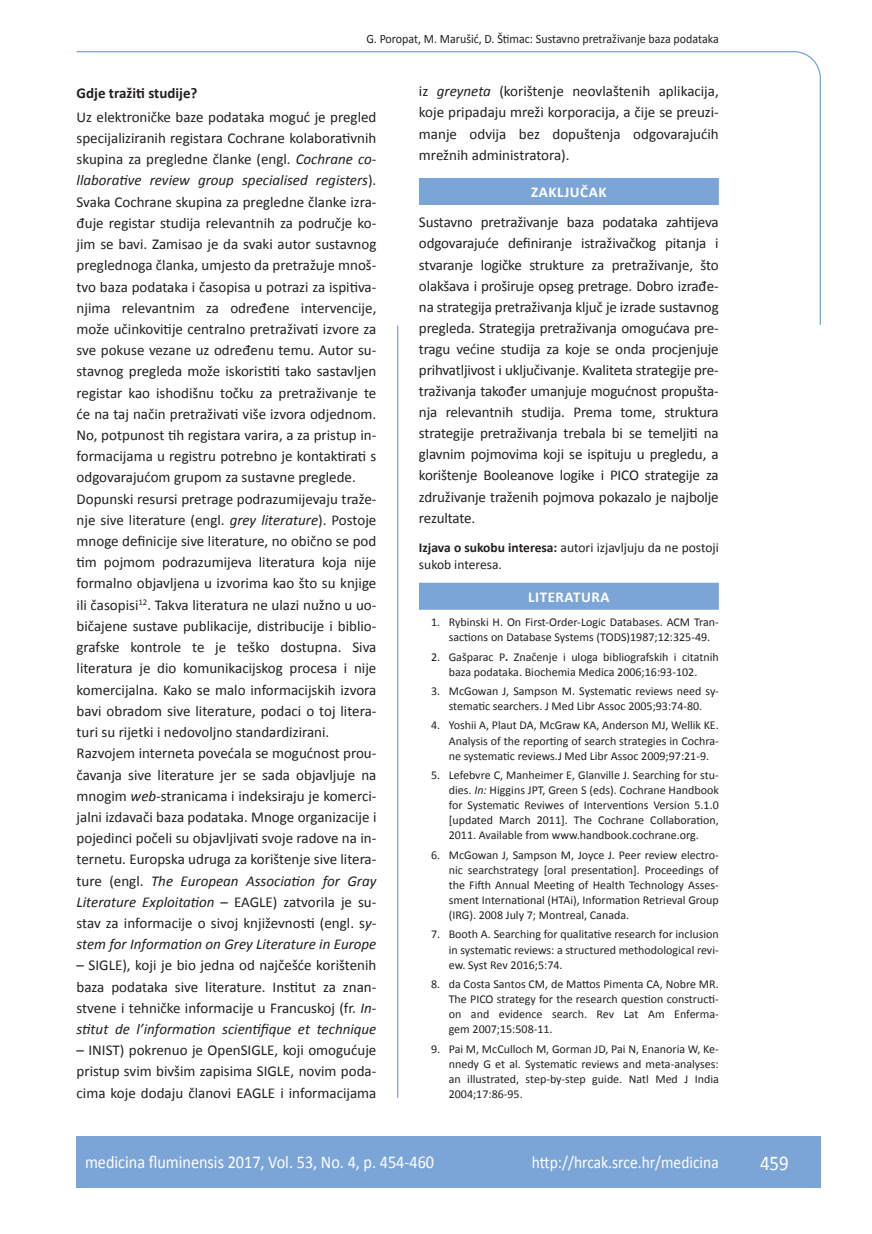
<style>
.page{position:relative;width:872px;height:1234px;background:#fff}
.page>*{position:absolute;margin:0;border:0;box-sizing:border-box;transform-origin:0 0}
.t1{font:21px "Calibri";color:#fff;scale:.9 1}
.t2{font:18px "Calibri";color:#fff;scale:.9 1}
.t3{font:17.25px "Calibri";color:#fff;scale:.9 1}
.t4{font:15px/21.1px "Calibri";color:#231f20;text-align:justify}
.t5{font:700 15px "Calibri";color:#231f20}
.t6{font:700 15px "Calibri";letter-spacing:.04em;color:#fff}
.t7{font:13.5px/16.6px "Calibri";color:#231f20}
.t8{font:12.75px "Calibri";color:#231f20;scale:.94 1}
.t9{font:12px/15.1px "Calibri";color:#231f20;text-align:justify}
.s1{font-style:italic}
.s2{font-weight:700}
</style>
<div class="page">
<svg style="left:76px;top:51px;width:745px;height:275px"></svg>
<hr style="left:397px;top:325px;width:1px;height:772px;background:#7ca5d7">
<div style="left:77px;top:1135px;width:744px;height:51px;background:#7ca5d7"></div>
<div style="left:419px;top:178px;width:300px;height:27px;background:#7ca5d7"></div>
<div style="left:419px;top:582px;width:300px;height:27px;background:#7ca5d7"></div>
<p class="t8" style="left:366px;top:30px;width:376px">G. Poropat, M. Marušić, D. Štimac: Sustavno pretraživanje baza podataka</p>
<p class="t5" style="left:77px;top:84px;width:122px">Gdje tražiti studije?</p>
<p class="t4" style="left:77px;top:105px;width:301px;text-align:left">Uz elektroničke baze podataka moguć je pregled specijaliziranih registara Cochrane kolaborativnih skupina za pregledne članke (engl. <span class="s1">Cochrane co&shy;llaborative review group specialised registers</span>).<br>Svaka Cochrane skupina za pregledne članke izra&shy;đuje registar studija relevantnih za područje ko&shy;jim se bavi. Zamisao je da svaki autor sustavnog preglednoga članka, umjesto da pretražuje mnoš&shy;tvo baza podataka i časopisa u potrazi za ispitiva&shy;njima relevantnim za određene intervencije, može učinkovitije centralno pretraživati izvore za sve pokuse vezane uz određenu temu. Autor su&shy;stavnog pregleda može iskoristiti tako sastavljen registar kao ishodišnu točku za pretraživanje te će na taj način pretraživati više izvora odjednom.<br>No, potpunost tih registara varira, a za pristup in&shy;formacijama u registru potrebno je kontaktirati s odgovarajućom grupom za sustavne preglede.<br>Dopunski resursi pretrage podrazumijevaju traže&shy;nje sive literature (engl. <span class="s1">grey literature</span>). Postoje mnoge definicije sive literature, no obično se pod tim pojmom podrazumijeva literatura koja nije formalno objavljena u izvorima kao što su knjige ili časopisi<sup>12</sup>. Takva literatura ne ulazi nužno u uo&shy;bičajene sustave publikacije, distribucije i biblio&shy;grafske kontrole te je teško dostupna. Siva literatura je dio komunikacijskog procesa i nije komercijalna. Kako se malo informacijskih izvora bavi obradom sive literature, podaci o toj litera&shy;turi su rijetki i nedovoljno standardizirani.<br>Razvojem interneta povećala se mogućnost prou&shy;čavanja sive literature jer se sada objavljuje na mnogim <span class="s1">web</span>-stranicama i indeksiraju je komerci&shy;jalni izdavači baza podataka. Mnoge organizacije i pojedinci počeli su objavljivati svoje radove na in&shy;ternetu. Europska udruga za korištenje sive litera&shy;ture (engl. <span class="s1">The European Association for Gray Literature Exploitation</span> – EAGLE) zatvorila je su&shy;stav za informacije o sivoj književnosti (engl. s<span class="s1">y&shy;stem for Information on Grey Literature in Europe</span></p>
<p class="t4" style="left:77px;top:953px;width:301px">– SIGLE), koji je bio jedna od najčešće korištenih baza podataka sive literature. Institut za znan&shy;stvene i tehničke informacije u Francuskoj (fr. <span class="s1">In&shy;stitut de l’information scientifique et technique</span></p>
<p class="t4" style="left:77px;top:1038px;width:301px">– INIST) pokrenuo je OpenSIGLE, koji omogućuje pristup svim bivšim zapisima SIGLE, novim poda&shy;cima koje dodaju članovi EAGLE i informacijama</p>
<p class="t4" style="left:419px;top:80px;width:301px">iz <span class="s1">greyneta</span> (korištenje neovlaštenih aplikacija, koje pripadaju mreži korporacija, a čije se preuzi&shy;manje odvija bez dopuštenja odgovarajućih mrežnih administratora).</p>
<p class="t6" style="left:531px;top:182px;width:68px">Zaključak</p>
<p class="t4" style="left:419px;top:211px;width:301px">Sustavno pretraživanje baza podataka zahtijeva odgovarajuće definiranje istraživačkog pitanja i stvaranje logičke strukture za pretraživanje, što olakšava i proširuje opseg pretrage. Dobro izrađe&shy;na strategija pretraživanja ključ je izrade sustavnog pregleda. Strategija pretraživanja omogućava pre&shy;tragu većine studija za koje se onda procjenjuje prihvatljivost i uključivanje. Kvaliteta strategije pre&shy;traživanja također umanjuje mogućnost propušta&shy;nja relevantnih studija. Prema tome, struktura strategije pretraživanja trebala bi se temeljiti na glavnim pojmovima koji se ispituju u pregledu, a korištenje Booleanove logike i PICO strategije za združivanje traženih pojmova pokazalo je najbolje rezultate.</p>
<p class="t7" style="left:419px;top:538px;width:301px"><span class="s2">Izjava o sukobu interesa:</span> autori izjavljuju da ne postoji sukob interesa.</p>
<p class="t6" style="left:528px;top:587px;width:81px">Literatura</p>
<p class="t9" style="left:449px;top:614px;width:271px;text-indent:-18px">1. Rybinski H. On First-Order-Logic Databases. ACM Tran&shy;sactions on Database Systems (TODS)1987;12:325-49.</p>
<p class="t9" style="left:431px;top:648px;width:289px;text-align:center">2. Gašparac P<span class="s2">.</span> Značenje i uloga bibliografskih i citatnih baza podataka. Biochemia Medica 2006;16:93-102.</p>
<p class="t9" style="left:431px;top:682px;width:289px;text-align:center">3. McGowan J, Sampson M. Systematic reviews need sy&shy;stematic searchers. J Med Libr Assoc 2005;93:74-80.</p>
<p class="t9" style="left:449px;top:717px;width:271px;text-indent:-18px">4. Yoshii A, Plaut DA, McGraw KA, Anderson MJ, Wellik KE.<br>Analysis of the reporting of search strategies in Cochra&shy;ne systematic reviews.J Med Libr Assoc 2009;97:21-9.</p>
<p class="t9" style="left:449px;top:766px;width:271px;text-indent:-18px">5. Lefebvre C, Manheimer E, Glanville J. Searching for stu&shy;dies. <span class="s1">In:</span> Higgins JPT, Green S (eds). Cochrane Handbook for Systematic Reviwes of Interventions Version 5.1.0 [updated March 2011]. The Cochrane Collaboration, 2011. Available from www.handbook.cochrane.org.</p>
<p class="t9" style="left:449px;top:846px;width:272px;text-indent:-18px">6. McGowan J, Sampson M, Joyce J. Peer review electro&shy;nic searchstrategy [oral presentation]. Proceedings of the Fifth Annual Meeting of Health Technology Asses&shy;sment International (HTAi), Information Retrieval Group (IRG). 2008 July 7; Montreal, Canada.</p>
<p class="t9" style="left:449px;top:926px;width:271px;text-indent:-18px">7. Booth A. Searching for qualitative research for inclusion in systematic reviews: a structured methodological revi&shy;ew. Syst Rev 2016;5:74.</p>
<p class="t9" style="left:449px;top:975px;width:271px;text-indent:-18px">8. da Costa Santos CM, de Mattos Pimenta CA, Nobre MR.<br>The PICO strategy for the research question constructi&shy;on and evidence search. Rev Lat Am Enferma&shy;gem 2007;15:508-11.</p>
<p class="t9" style="left:449px;top:1040px;width:271px;text-indent:-18px">9. Pai M, McCulloch M, Gorman JD, Pai N, Enanoria W, Ke&shy;nnedy G et al. Systematic reviews and meta-analyses: an illustrated, step-by-step guide. Natl Med J India 2004;17:86-95.</p>
<p class="t2" style="left:85px;top:1150px;width:389px">medicina fluminensis 2017, Vol. 53, No. 4, p. 454-460</p>
<p class="t3" style="left:532px;top:1151px;width:209px">http://hrcak.srce.hr/medicina</p>
<h1 class="t1" style="left:760px;top:1149px;width:33px">459</h1>
</div>
